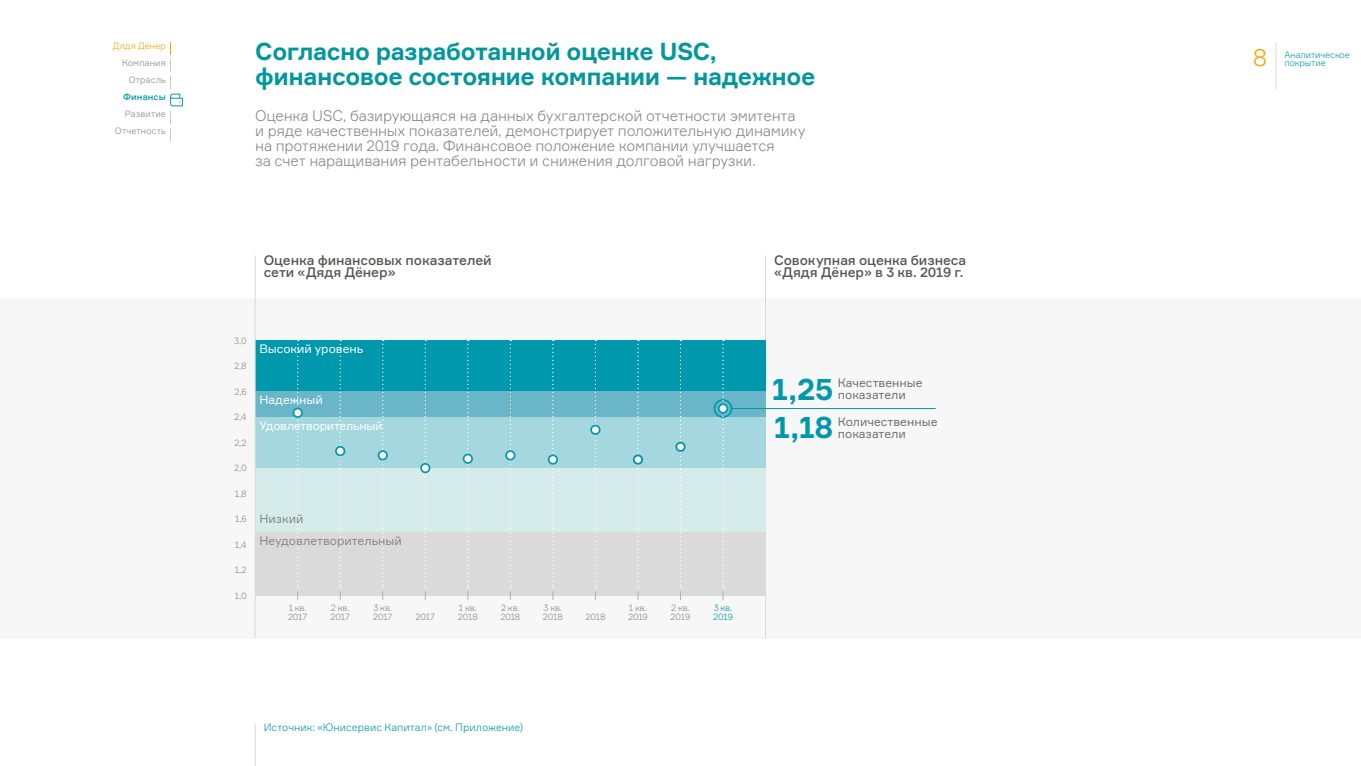
<style>
.page{position:relative;width:1361px;height:766px;background:#fff}
.page>*{position:absolute;margin:0;border:0;box-sizing:border-box;transform-origin:0 0}
.t1{font:700 30px "Formular";color:#0098ad}
.t2{font:700 24px "Formular";letter-spacing:-.02em;color:#03979d}
.t3{font:300 24px "Formular";color:#f7a600}
.t4{font:300 15px/15px "Formular";letter-spacing:-.015em;color:#878787}
.t5{font:500 13.5px/12px "Formular";letter-spacing:-.005em;color:#575756}
.t6{font:12px/12px "Formular";color:#706f6f}
.t7{font:12px/25.5px "Formular";letter-spacing:-.005em;color:#fff}
.t8{font:12px "Formular";letter-spacing:-.005em;color:#878787}
.t9{font:300 10.5px "Formular";letter-spacing:.005em;color:#0098ad}
.t10{font:300 9px/9px "Formular";letter-spacing:-.015em;color:#878787}
.t11{font:300 9px/17px "Formular";letter-spacing:.01em;color:#878787;text-align:right}
.t12{font:300 9px/9px "Formular";letter-spacing:-.01em;color:#0098ad}
.t13{font:300 9px "Formular";letter-spacing:.01em;color:#f7a600}
.t14{font:500 9px "Formular";letter-spacing:.005em;color:#0098ad}
</style>
<div class="page">
<div style="left:0;top:298px;width:1361px;height:340px;background:#f7f7f7"></div>
<hr style="left:1275px;top:43px;width:1px;height:46px;background:#dadada">
<svg style="left:170px;top:43px;width:13px;height:97px"></svg>
<hr style="left:255px;top:723px;width:1px;height:42px;background:#dadada">
<hr style="left:765px;top:255px;width:1px;height:383px;background:#dadada">
<div style="left:255px;top:340px;width:510px;height:51px;background:#0098ad"></div>
<div style="left:255px;top:391px;width:510px;height:26px;background:#69b6c9"></div>
<div style="left:255px;top:417px;width:510px;height:51px;background:#a4d7de"></div>
<div style="left:255px;top:468px;width:510px;height:63px;background:#d5eceb"></div>
<div style="left:255px;top:531px;width:510px;height:64px;background:#dadada"></div>
<hr style="left:255px;top:255px;width:1px;height:383px;background:#dadada">
<svg style="left:297px;top:340px;width:2px;height:260px"></svg>
<svg style="left:340px;top:340px;width:1px;height:260px"></svg>
<svg style="left:382px;top:340px;width:2px;height:260px"></svg>
<svg style="left:425px;top:340px;width:1px;height:260px"></svg>
<svg style="left:467px;top:340px;width:2px;height:260px"></svg>
<svg style="left:510px;top:340px;width:1px;height:260px"></svg>
<svg style="left:552px;top:340px;width:2px;height:260px"></svg>
<svg style="left:595px;top:340px;width:1px;height:260px"></svg>
<svg style="left:637px;top:340px;width:2px;height:260px"></svg>
<div style="left:293px;top:408px;width:9px;height:9px;background:#fff;border-radius:50%"></div>
<div style="left:293px;top:407px;width:10px;height:11px;border:2px solid #0098ad;border-radius:50%"></div>
<div style="left:336px;top:446px;width:8px;height:9px;background:#fff;border-radius:50%"></div>
<div style="left:335px;top:446px;width:10px;height:10px;border:2px solid #0098ad;border-radius:50%"></div>
<div style="left:378px;top:451px;width:9px;height:8px;background:#fff;border-radius:50%"></div>
<div style="left:378px;top:450px;width:10px;height:10px;border:2px solid #0098ad;border-radius:50%"></div>
<div style="left:421px;top:463px;width:8px;height:9px;background:#fff;border-radius:50%"></div>
<div style="left:420px;top:463px;width:10px;height:10px;border:2px solid #0098ad;border-radius:50%"></div>
<div style="left:463px;top:454px;width:9px;height:9px;background:#fff;border-radius:50%"></div>
<div style="left:463px;top:453px;width:10px;height:10px;border:2px solid #0098ad;border-radius:50%"></div>
<div style="left:713px;top:399px;width:19px;height:19px;border:2px solid #0098ad;border-radius:50%"></div>
<hr style="left:731px;top:408px;width:204px;height:1px;background:#0098ad">
<svg style="left:680px;top:340px;width:1px;height:260px"></svg>
<div style="left:506px;top:451px;width:8px;height:8px;background:#fff;border-radius:50%"></div>
<div style="left:505px;top:450px;width:10px;height:10px;border:2px solid #0098ad;border-radius:50%"></div>
<svg style="left:722px;top:340px;width:2px;height:260px"></svg>
<div style="left:719px;top:404px;width:8px;height:8px;background:#fff;border-radius:50%"></div>
<div style="left:718px;top:403px;width:10px;height:10px;border:2px solid #0098ad;border-radius:50%"></div>
<div style="left:549px;top:455px;width:8px;height:8px;background:#fff;border-radius:50%"></div>
<div style="left:548px;top:454px;width:10px;height:10px;border:2px solid #0098ad;border-radius:50%"></div>
<div style="left:591px;top:425px;width:9px;height:9px;background:#fff;border-radius:50%"></div>
<div style="left:590px;top:424px;width:10px;height:11px;border:2px solid #0098ad;border-radius:50%"></div>
<div style="left:676px;top:442px;width:9px;height:9px;background:#fff;border-radius:50%"></div>
<div style="left:676px;top:442px;width:9px;height:9px;border:2px solid #0098ad;border-radius:50%"></div>
<div style="left:675px;top:441px;width:10px;height:11px;border:2px solid #0098ad;border-radius:50%"></div>
<div style="left:634px;top:455px;width:8px;height:8px;background:#fff;border-radius:50%"></div>
<div style="left:634px;top:455px;width:8px;height:8px;border:2px solid #0098ad;border-radius:50%"></div>
<div style="left:633px;top:454px;width:10px;height:10px;border:2px solid #0098ad;border-radius:50%"></div>
<p class="t13" style="left:113px;top:40px;width:54px">Дядя Дёнер</p>
<p class="t11" style="left:122px;top:54px;width:45px">Компания<br>Отрасль</p>
<p class="t14" style="left:123px;top:91px;width:44px">Финансы</p>
<p class="t11" style="left:115px;top:105px;width:52px">Развитие<br>Отчетность</p>
<h2 class="t2" style="left:255px;top:36px;width:463px">Согласно разработанной оценке USC,</h2>
<h2 class="t2" style="left:255px;top:62px;width:562px">финансовое состояние компании — надежное</h2>
<p class="t4" style="left:255px;top:108px;width:552px">Оценка USC, базирующаяся на данных бухгалтерской отчетности эмитента и ряде качественных показателей, демонстрирует положительную динамику на протяжении 2019 года. Финансовое положение компании улучшается<br>за счет наращивания рентабельности и снижения долговой нагрузки.</p>
<p class="t5" style="left:264px;top:254px;width:230px">Оценка финансовых показателей сети «Дядя Дёнер»</p>
<p class="t10" style="left:234px;top:336px;width:14px">3,0</p>
<p class="t10" style="left:234px;top:361px;width:14px">2,8</p>
<p class="t10" style="left:234px;top:387px;width:14px">2,6</p>
<p class="t10" style="left:234px;top:412px;width:14px">2,4</p>
<p class="t10" style="left:234px;top:438px;width:14px">2,2</p>
<p class="t10" style="left:234px;top:463px;width:14px">2,0</p>
<p class="t10" style="left:235px;top:489px;width:13px">1,8</p>
<p class="t10" style="left:235px;top:514px;width:13px">1,6</p>
<p class="t10" style="left:235px;top:540px;width:13px">1,4</p>
<p class="t10" style="left:235px;top:565px;width:13px">1,2</p>
<p class="t10" style="left:235px;top:591px;width:13px">1,0</p>
<p class="t7" style="left:259px;top:336px;width:105px">Высокий уровень</p>
<p class="t7" style="left:259px;top:387px;width:125px">Надежный<br>Удовлетворительный</p>
<p class="t8" style="left:259px;top:511px;width:46px">Низкий</p>
<p class="t8" style="left:259px;top:533px;width:144px">Неудовлетворительный</p>
<p class="t10" style="left:288px;top:602px;width:21px">1 кв.<br>2017</p>
<p class="t10" style="left:330px;top:602px;width:21px">2 кв.<br>2017</p>
<p class="t10" style="left:373px;top:602px;width:21px">3 кв.<br>2017</p>
<p class="t10" style="left:416px;top:611px;width:21px">2017</p>
<p class="t10" style="left:458px;top:602px;width:21px">1 кв.<br>2018</p>
<p class="t10" style="left:500px;top:602px;width:21px">2 кв.<br>2018</p>
<p class="t12" style="left:713px;top:602px;width:21px">3 кв.<br>2019</p>
<p class="t10" style="left:543px;top:602px;width:21px">3 кв.<br>2018</p>
<p class="t10" style="left:585px;top:611px;width:21px">2018</p>
<p class="t10" style="left:628px;top:602px;width:21px">1 кв.<br>2019</p>
<p class="t10" style="left:670px;top:602px;width:21px">2 кв.<br>2019</p>
<p class="t5" style="left:774px;top:254px;width:194px">Совокупная оценка бизнеса «Дядя Дёнер» в 3 кв. 2019 г.</p>
<h1 class="t1" style="left:772px;top:370px;width:63px">1,25</h1>
<p class="t6" style="left:838px;top:376px;width:86px">Качественные показатели</p>
<h1 class="t1" style="left:774px;top:409px;width:61px">1,18</h1>
<p class="t6" style="left:838px;top:415px;width:101px">Количественные показатели</p>
<p class="t9" style="left:264px;top:720px;width:261px">Источник: «Юнисервис Капитал» (см. Приложение)</p>
<h2 class="t3" style="left:1253px;top:43px;width:16px">8</h2>
<p class="t12" style="left:1284px;top:51px;width:67px">Аналитическое</p>
<p class="t12" style="left:1284px;top:58px;width:43px">покрытие</p>
</div>
